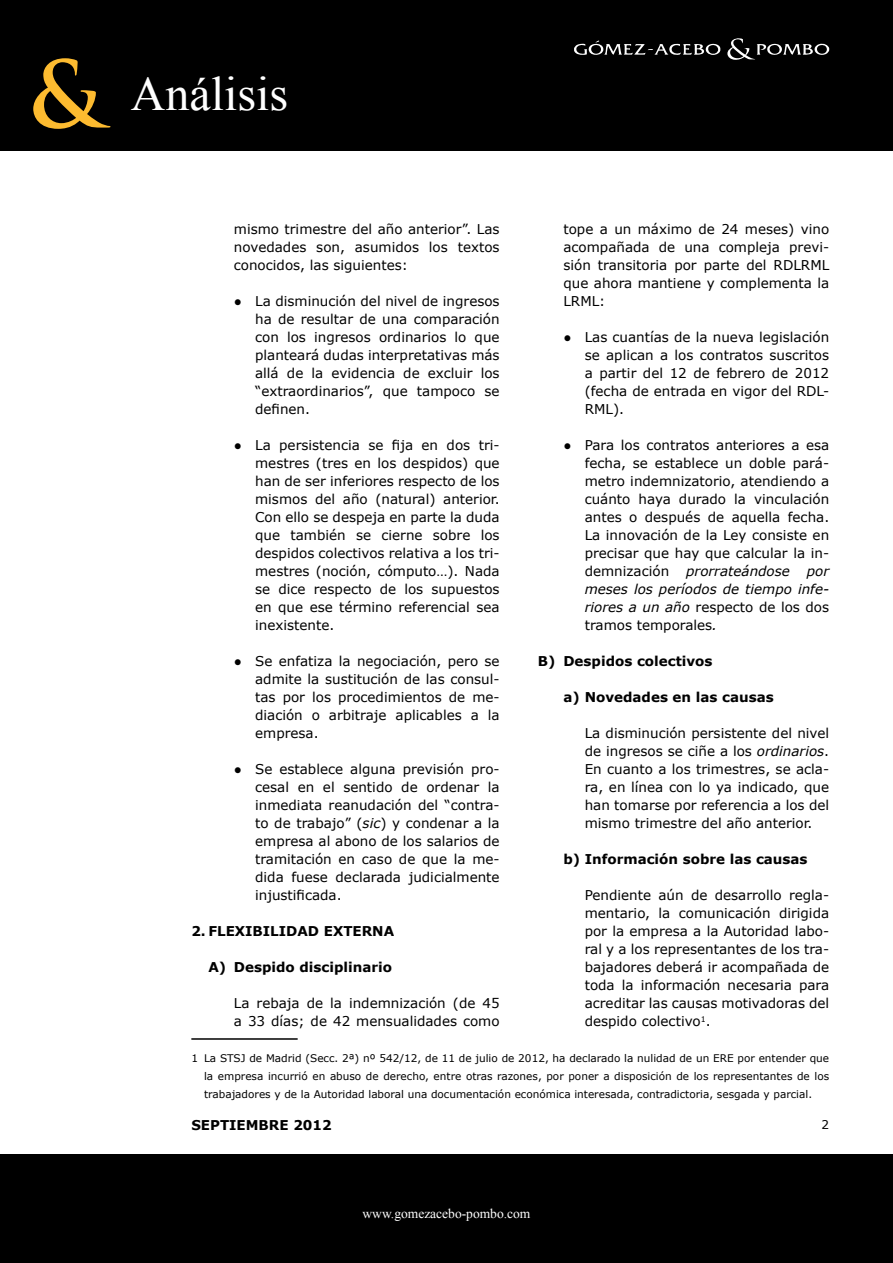
<style>
.page{position:relative;width:893px;height:1263px;background:#fff}
.page>*{position:absolute;margin:0;border:0;box-sizing:border-box;transform-origin:0 0}
.t1{font:700 90px "Trajan Pro";color:#fdbb30}
.t2{font:48px "Times New Roman";color:#fff}
.t3{font:13.5px/18px "Verdana";color:#000;text-align:justify}
.t4{font:700 13.5px "Verdana";color:#000}
.t5{font:italic 13.5px/18px "Verdana";color:#000;text-align:justify}
.t6{font:13.5px "Times New Roman";color:#fff}
.t7{font:12px "Verdana";color:#000}
.t8{font:10.5px/18px "Verdana";color:#000;text-align:justify}
.s1{font-weight:700}
.s2{font-style:italic}
.s3{font-style:normal}
</style>
<div class="page">
<div style="left:0;top:0;width:893px;height:151px;background:#000"></div>
<div style="left:0;top:1154px;width:893px;height:109px;background:#000"></div>
<svg style="left:727px;top:38px;width:102px;height:22px"></svg>
<svg style="left:574px;top:41px;width:147px;height:14px"></svg>
<hr style="left:191px;top:1038px;width:107px;height:2px;background:#000">
<p class="t1" style="left:28px;top:39px;width:76px">&amp;</p>
<p class="t2" style="left:131px;top:62px;width:159px">Análisis</p>
<p class="t3" style="left:563px;top:220px;width:267px">tope a un máximo de 24 meses) vino acompañada de una compleja previ&shy;sión transitoria por parte del RDLRML que ahora mantiene y complementa la LRML:</p>
<p class="t3" style="left:585px;top:328px;width:246px;text-indent:-21px"><span class="s1">●</span> Las cuantías de la nueva legislación se aplican a los contratos suscritos a partir del 12 de febrero de 2012 (fecha de entrada en vigor del RDL-RML).</p>
<p class="t3" style="left:585px;top:436px;width:246px;text-indent:-21px"><span class="s1">●</span> Para los contratos anteriores a esa fecha, se establece un doble pará&shy;metro indemnizatorio, atendiendo a cuánto haya durado la vinculación antes o después de aquella fecha.<br>La innovación de la Ley consiste en precisar que hay que calcular la in&shy;demnización</p>
<p class="t3" style="left:234px;top:220px;width:267px">mismo trimestre del año anterior”. Las novedades son, asumidos los textos conocidos, las siguientes:</p>
<p class="t3" style="left:255px;top:292px;width:246px;text-indent:-21px"><span class="s1">●</span> La disminución del nivel de ingresos ha de resultar de una comparación con los ingresos ordinarios lo que planteará dudas interpretativas más allá de la evidencia de excluir los “extraordinarios”, que tampoco se definen.</p>
<p class="t3" style="left:255px;top:436px;width:246px;text-indent:-21px"><span class="s1">●</span> La persistencia se fija en dos tri&shy;mestres (tres en los despidos) que han de ser inferiores respecto de los mismos del año (natural) anterior.<br>Con ello se despeja en parte la duda que también se cierne sobre los despidos colectivos relativa a los tri&shy;mestres (noción, cómputo…). Nada se dice respecto de los supuestos en que ese término referencial sea inexistente.</p>
<p class="t3" style="left:255px;top:652px;width:246px;text-indent:-21px"><span class="s1">●</span> Se enfatiza la negociación, pero se admite la sustitución de las consul&shy;tas por los procedimientos de me&shy;diación o arbitraje aplicables a la empresa.</p>
<p class="t3" style="left:255px;top:760px;width:246px;text-indent:-21px"><span class="s1">●</span> Se establece alguna previsión pro&shy;cesal en el sentido de ordenar la inmediata reanudación del “contra&shy;to de trabajo” (<span class="s2">sic</span>) y condenar a la empresa al abono de los salarios de tramitación en caso de que la me&shy;dida fuese declarada judicialmente injustificada.</p>
<p class="t4" style="left:191px;top:921px;width:204px">2. FLEXIBILIDAD EXTERNA</p>
<p class="t4" style="left:208px;top:957px;width:185px">A) Despido disciplinario</p>
<p class="t3" style="left:234px;top:994px;width:267px">La rebaja de la indemnización (de 45 a 33 días; de 42 mensualidades como</p>
<p class="t5" style="left:686px;top:562px;width:105px">prorrateándose</p>
<p class="t5" style="left:585px;top:562px;width:246px;text-indent:222px">por meses los períodos de tiempo infe&shy;riores a un año <span class="s3">respecto de los dos tramos temporales</span>.</p>
<p class="t4" style="left:538px;top:651px;width:176px">B) Despidos colectivos</p>
<p class="t4" style="left:563px;top:687px;width:212px">a) Novedades en las causas</p>
<p class="t3" style="left:585px;top:724px;width:246px">La disminución persistente del nivel de ingresos se ciñe a los <span class="s2">ordinarios</span>.<br>En cuanto a los trimestres, se acla&shy;ra, en línea con lo ya indicado, que han tomarse por referencia a los del mismo trimestre del año anterior.</p>
<p class="t4" style="left:563px;top:849px;width:246px">b) Información sobre las causas</p>
<p class="t3" style="left:585px;top:886px;width:246px">Pendiente aún de desarrollo regla&shy;mentario, la comunicación dirigida por la empresa a la Autoridad labo&shy;ral y a los representantes de los tra&shy;bajadores deberá ir acompañada de toda la información necesaria para acreditar las causas motivadoras del despido colectivo<sup>1</sup>.</p>
<p class="t8" style="left:204px;top:1049px;width:627px;text-indent:-13px">1 La STSJ de Madrid (Secc. 2ª) nº 542/12, de 11 de julio de 2012, ha declarado la nulidad de un ERE por entender que la empresa incurrió en abuso de derecho, entre otras razones, por poner a disposición de los representantes de los trabajadores y de la Autoridad laboral una documentación económica interesada, contradictoria, sesgada y parcial.</p>
<p class="t4" style="left:191px;top:1115px;width:142px">SEPTIEMBRE 2012</p>
<p class="t6" style="left:363px;top:1204px;width:169px">www.gomezacebo-pombo.com</p>
<p class="t7" style="left:822px;top:1117px;width:9px">2</p>
</div>
